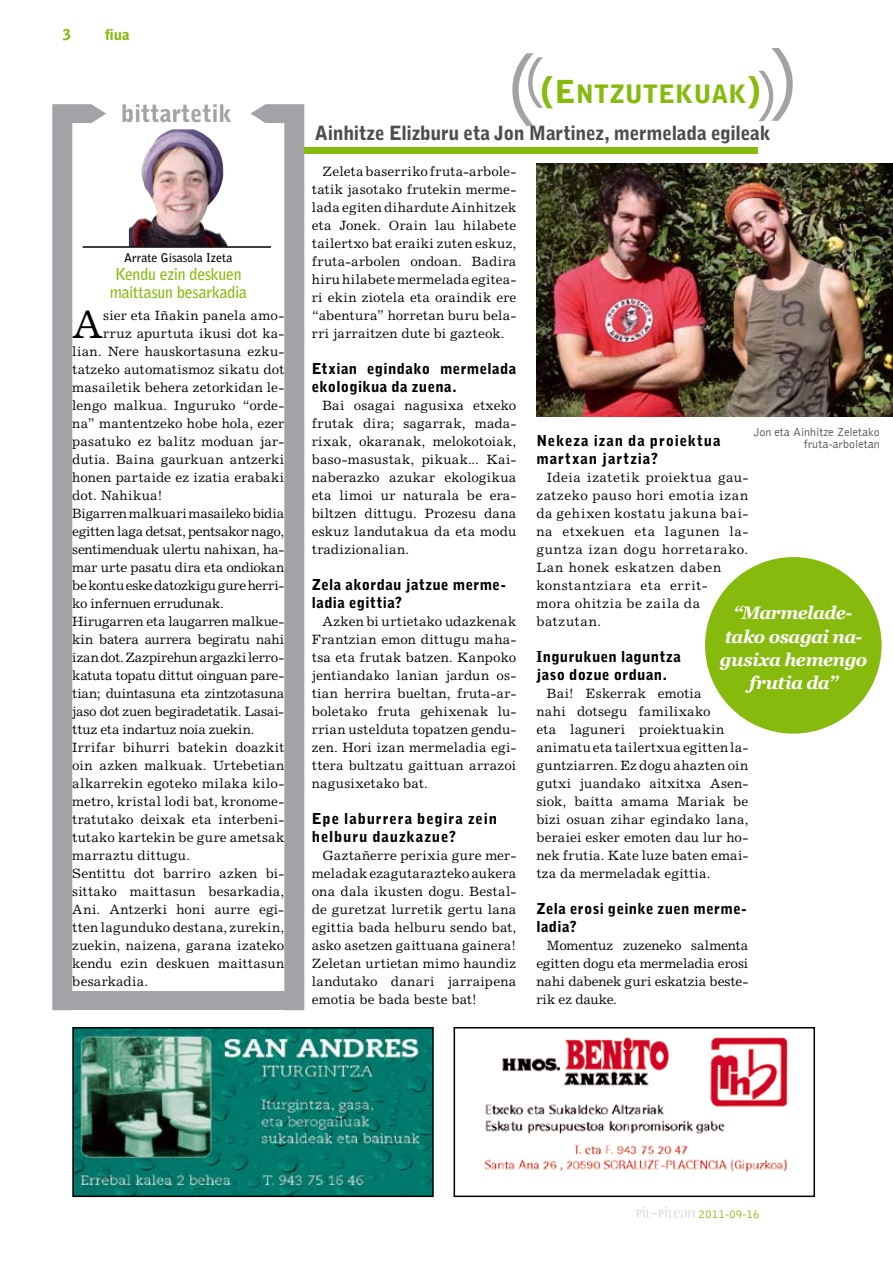
<style>
.page{position:relative;width:893px;height:1263px;background:#fff}
.page>*{position:absolute;margin:0;border:0;box-sizing:border-box;transform-origin:0 0}
.t1{font:300 72px "Bell Gothic";color:#a3a3a7}
.t2{font:39.75px "Excelsior";color:#000}
.t3{font:900 25.2px "Bell Gothic Std";color:#86ba0d}
.t4{font:900 24px "Bell Gothic Std";color:#a3a3a7}
.t5{font:900 19.5px "Bell Gothic Std";letter-spacing:-.015em;color:#4e4c50}
.t6{font:italic 700 18px/23.4px "Georgia";letter-spacing:-.025em;color:#fff;text-align:center}
.t7{font:700 16.5px/18px "Bell Gothic Std";letter-spacing:-.015em;color:#86ba0d;text-align:center;scale:.95 1}
.t8{font:900 15px/18px "Bell Gothic Std";letter-spacing:.03em;color:#000}
.t9{font:900 15px/18px "Bell Gothic Std";letter-spacing:.055em;color:#000}
.t10{font:900 15px "Bell Gothic Std";color:#86ba0d}
.t11{font:13.5px/18px "Excelsior";letter-spacing:.015em;color:#000;text-align:justify}
.t12{font:13.5px "Excelsior";letter-spacing:-.015em;color:#000}
.t13{font:13.5px/18px "Excelsior";letter-spacing:.045em;color:#000}
.t14{font:13.5px "Excelsior";letter-spacing:-.01em;color:#000}
.t15{font:13.5px "Excelsior";letter-spacing:-.02em;color:#000}
.t16{font:300 12px/12px "Bell Gothic";color:#4e4c50;text-align:right}
.t17{font:700 12px "Bell Gothic Std";color:#000}
.t18{font:300 12px "Bell Gothic";color:#86ba0d}
.s1{font-size:103.65px}
.s2{font-size:36px}
.s3{font-size:31.5px}
</style>
<div class="page">
<svg style="left:250px;top:104px;width:54px;height:906px"></svg>
<svg style="left:52px;top:104px;width:54px;height:906px"></svg>
<div style="left:72px;top:991px;width:212px;height:19px;background:#a3a3a7"></div>
<img style="left:484px;top:1037px;width:304px;height:135px">
<div style="left:454px;top:1027px;width:361px;height:170px;border:2px solid #000"></div>
<img style="left:75px;top:1030px;width:356px;height:164px">
<div style="left:72px;top:1027px;width:362px;height:170px;border:2px solid #000"></div>
<img style="left:151px;top:129px;width:21px;height:18px">
<hr style="left:83px;top:246px;width:188px;height:2px;background:#000">
<svg style="left:636px;top:1206px;width:59px;height:12px"></svg>
<div style="left:304px;top:147px;width:453px;height:6px;background:#86ba0d"></div>
<div style="left:705px;top:557px;width:177px;height:177px;background:#86ba0d;border-radius:50%"></div>
<img style="left:536px;top:163px;width:357px;height:254px">
<p class="t10" style="left:63px;top:26px;width:10px">3</p>
<p class="t10" style="left:105px;top:26px;width:27px">fiua</p>
<h3 class="t4" style="left:121px;top:100px;width:112px">bittartetik</h3>
<p class="t17" style="left:124px;top:250px;width:110px">Arrate Gisasola Izeta</p>
<p class="t7" style="left:110px;top:265px;width:146px">Kendu ezin deskuen maittasun besarkadia</p>
<h2 class="t2" style="left:72px;top:301px;width:32px">A</h2>
<p class="t11" style="left:103px;top:306px;width:183px">sier eta Iñakin panela amo-</p>
<p class="t11" style="left:103px;top:324px;width:183px">rruz apurtuta ikusi dot ka-</p>
<p class="t11" style="left:72px;top:342px;width:214px">lian. Nere hauskortasuna ezku-</p>
<p class="t11" style="left:72px;top:360px;width:214px">tatzeko automatismoz sikatu dot</p>
<p class="t11" style="left:72px;top:378px;width:214px">masailetik behera zetorkidan le-</p>
<p class="t11" style="left:72px;top:396px;width:214px">lengo malkua. Inguruko “orde-</p>
<p class="t11" style="left:72px;top:414px;width:213px">na” mantentzeko hobe hola, ezer</p>
<p class="t11" style="left:72px;top:432px;width:214px">pasatuko ez balitz moduan jar-</p>
<p class="t11" style="left:72px;top:450px;width:214px">dutia. Baina gaurkuan antzerki</p>
<p class="t11" style="left:72px;top:468px;width:214px">honen partaide ez izatia erabaki</p>
<p class="t11" style="left:72px;top:486px;width:92px">dot. Nahikua!</p>
<p class="t12" style="left:72px;top:505px;width:213px">Bigarren malkuari masaileko bidia</p>
<p class="t15" style="left:72px;top:523px;width:214px">egitten laga detsat, pentsakor nago,</p>
<p class="t14" style="left:72px;top:541px;width:214px">sentimenduak ulertu nahixan, ha-</p>
<p class="t12" style="left:72px;top:559px;width:214px">mar urte pasatu dira eta ondiokan</p>
<p class="t12" style="left:72px;top:577px;width:214px">be kontu eske datozkigu gure herri-</p>
<p class="t14" style="left:72px;top:595px;width:153px">ko infernuen errudunak.</p>
<p class="t14" style="left:72px;top:613px;width:214px">Hirugarren eta laugarren malkue-</p>
<p class="t12" style="left:72px;top:631px;width:214px">kin batera aurrera begiratu nahi</p>
<p class="t14" style="left:72px;top:649px;width:214px">izan dot. Zazpirehun argazki lerro-</p>
<p class="t12" style="left:72px;top:667px;width:214px">katuta topatu dittut oinguan pare-</p>
<p class="t12" style="left:72px;top:685px;width:213px">tian; duintasuna eta zintzotasuna</p>
<p class="t12" style="left:72px;top:703px;width:214px">jaso dot zuen begiradetatik. Lasai-</p>
<p class="t14" style="left:72px;top:721px;width:184px">ttuz eta indartuz noia zuekin.</p>
<p class="t11" style="left:72px;top:738px;width:214px">Irrifar bihurri batekin doazkit</p>
<p class="t11" style="left:72px;top:756px;width:214px">oin azken malkuak. Urtebetian</p>
<p class="t11" style="left:72px;top:774px;width:214px">alkarrekin egoteko milaka kilo-</p>
<p class="t11" style="left:72px;top:792px;width:214px">metro, kristal lodi bat, kronome-</p>
<p class="t11" style="left:72px;top:810px;width:214px">tratutako deixak eta interbeni-</p>
<p class="t11" style="left:72px;top:828px;width:214px">tutako kartekin be gure ametsak</p>
<p class="t11" style="left:72px;top:846px;width:119px">marraztu dittugu.</p>
<p class="t11" style="left:72px;top:864px;width:214px">Sentittu dot barriro azken bi-</p>
<p class="t11" style="left:72px;top:882px;width:213px">sittako maittasun besarkadia,</p>
<p class="t11" style="left:72px;top:900px;width:214px">Ani. Antzerki honi aurre egi-</p>
<p class="t11" style="left:72px;top:918px;width:213px">tten lagunduko destana, zurekin,</p>
<p class="t11" style="left:72px;top:936px;width:214px">zuekin, naizena, garana izateko</p>
<p class="t11" style="left:72px;top:954px;width:213px">kendu ezin deskuen maittasun</p>
<p class="t11" style="left:72px;top:972px;width:77px">besarkadia.</p>
<h1 class="t1" style="left:752px;top:58px;width:52px">)<span class="s1">)</span></h1>
<h3 class="t5" style="left:315px;top:122px;width:457px">Ainhitze Elizburu eta Jon Martinez, mermelada egileak</h3>
<p class="t11" style="left:312px;top:162px;width:206px;text-indent:11px">Zeleta baserriko fruta-arbole&shy;tatik jasotako frutekin merme&shy;lada egiten dihardute Ainhitzek eta Jonek. Orain lau hilabete tailertxo bat eraiki zuten eskuz, fruta-arbolen ondoan. Badira hiru hilabete mermelada egitea&shy;ri ekin ziotela eta oraindik ere “abentura” horretan buru bela&shy;rri jarraitzen dute bi gazteok.</p>
<p class="t8" style="left:312px;top:360px;width:206px">Etxian egindako mermelada ekologikua da zuena.</p>
<p class="t11" style="left:312px;top:396px;width:206px;text-indent:11px">Bai osagai nagusixa etxeko frutak dira; sagarrak, mada&shy;rixak, okaranak, melokotoiak, baso-masustak, pikuak... Kai&shy;naberazko azukar ekologikua eta limoi ur naturala be era&shy;biltzen dittugu. Prozesu dana eskuz landutakua da eta modu tradizionalian.</p>
<p class="t8" style="left:312px;top:576px;width:195px">Zela akordau jatzue merme&shy;ladia egittia?</p>
<p class="t11" style="left:312px;top:612px;width:206px;text-indent:11px">Azken bi urtietako udazkenak Frantzian emon dittugu maha&shy;tsa eta frutak batzen. Kanpoko jentiandako lanian jardun os&shy;tian herrira bueltan, fruta-ar&shy;boletako fruta gehixenak lu&shy;rrian ustelduta topatzen gendu&shy;zen. Hori izan mermeladia egi&shy;ttera bultzatu gaittuan arrazoi nagusixetako bat.</p>
<p class="t9" style="left:312px;top:810px;width:187px">Epe laburrera begira zein helburu dauzkazue?</p>
<p class="t11" style="left:312px;top:846px;width:206px;text-indent:11px">Gaztañerre perixia gure mer&shy;meladak ezagutarazteko aukera ona dala ikusten dogu. Bestal&shy;de guretzat lurretik gertu lana egittia bada helburu sendo bat, asko asetzen gaittuana gainera!<br>Zeletan urtietan mimo haundiz landutako danari jarraipena emotia be bada beste bat!</p>
<h3 class="t3" style="left:541px;top:79px;width:221px"><span class="s2">(</span><span class="s3">E</span>NTZUTEKUAK<span class="s2">)</span></h3>
<p class="t16" style="left:754px;top:426px;width:127px">Jon eta Ainhitze Zeletako fruta-arboletan</p>
<p class="t9" style="left:536px;top:432px;width:186px">Nekeza izan da proiektua martxan jartzia?</p>
<p class="t13" style="left:536px;top:468px;width:214px;text-indent:11px">Ideia izatetik proiektua gau&shy;zatzeko pauso hori emotia izan da gehixen kostatu jakuna bai&shy;na etxekuen eta lagunen la&shy;guntza izan dogu horretarako.<br>Lan honek eskatzen daben konstantziara eta errit-<br>mora ohitzia be zaila da batzutan.</p>
<p class="t8" style="left:536px;top:648px;width:146px">Ingurukuen laguntza jaso dozue orduan.</p>
<p class="t11" style="left:536px;top:684px;width:214px;text-align:left;text-indent:11px">Bai! Eskerrak emotia<br>nahi dotsegu familixako<br>eta laguneri proiektuakin animatu eta tailertxua egitten la&shy;guntziarren. Ez dogu ahazten oin gutxi juandako aitxitxa Asen&shy;siok, baitta amama Mariak be bizi osuan zihar egindako lana, beraiei esker emoten dau lur ho&shy;nek frutia. Kate luze baten emai&shy;tza da mermeladak egittia.</p>
<p class="t8" style="left:536px;top:900px;width:212px">Zela erosi geinke zuen merme&shy;ladia?</p>
<p class="t11" style="left:536px;top:936px;width:214px;text-indent:11px">Momentuz zuzeneko salmenta egitten dogu eta mermeladia erosi nahi dabenek guri eskatzia beste&shy;rik ez dauke.</p>
<h3 class="t6" style="left:720px;top:601px;width:149px">“Marmelade&shy;tako osagai na&shy;gusixa hemengo frutia da”</h3>
<p class="t18" style="left:698px;top:1207px;width:63px">2011-09-16</p>
</div>
